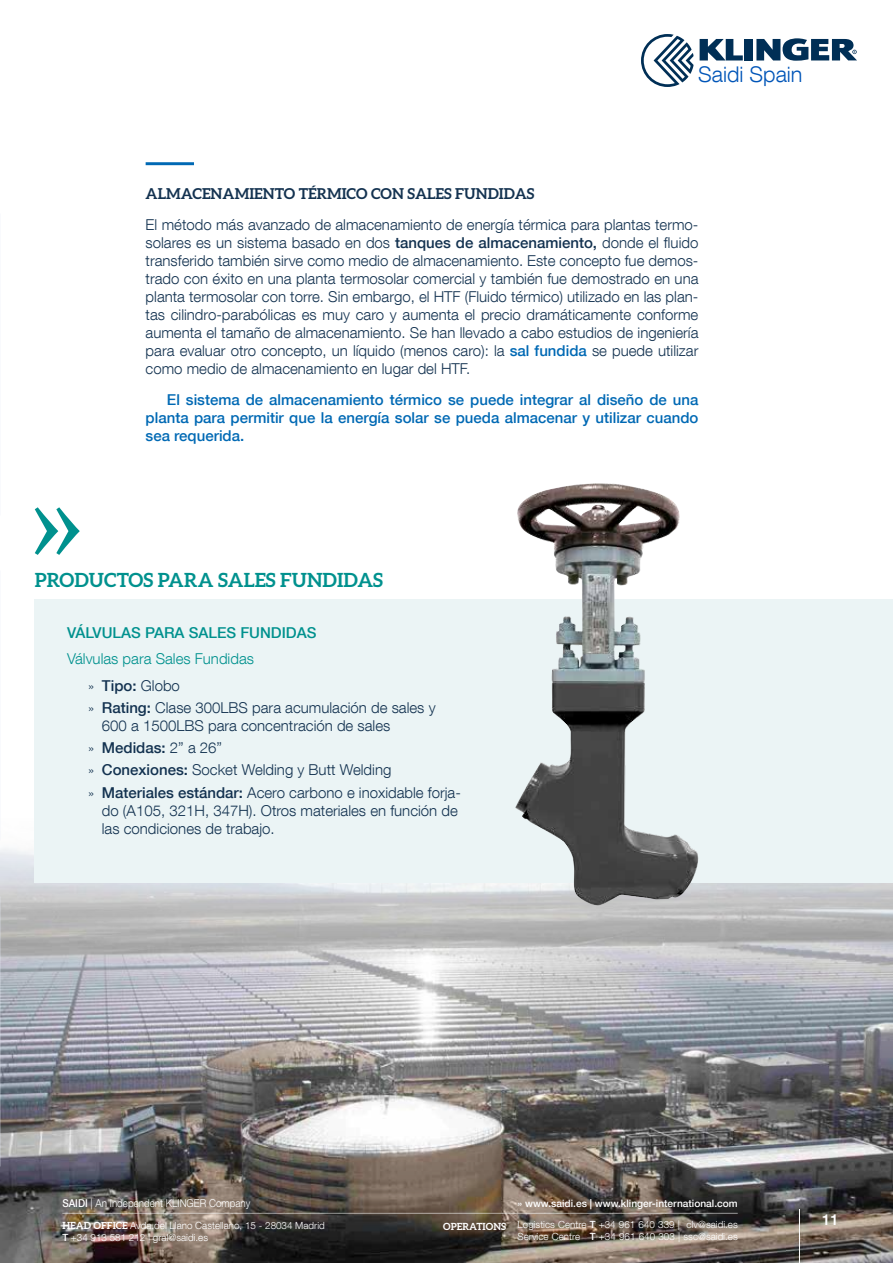
<style>
.page{position:relative;width:893px;height:1263px;background:#fff}
.page>*{position:absolute;margin:0;border:0;box-sizing:border-box;transform-origin:0 0}
.t1{font:300 21.6px "Helvetica Neue LT Com";color:#0055b8}
.t2{font:700 19.5px "Aleo";color:#00918e}
.t3{font:300 15px/18px "Helvetica Neue LT Com";color:#133250}
.t4{font:500 15px/18px "Helvetica Neue LT Com";color:#0069b4;text-align:justify}
.t5{font:700 15px "Aleo";color:#133250}
.t6{font:300 15px/26.5px "Helvetica Neue LT Com";color:#00918e}
.t7{font:500 15px "Helvetica Neue LT Com";color:#00918e}
.t8{font:500 15px "Helvetica Neue LT Com";color:#fff}
.t9{font:300 10.8px "Helvetica Neue LT Com";color:#fff;scale:.91 1}
.t10{font:500 10.2px "Helvetica Neue LT Com";color:#fff}
.t11{font:300 9.9px/11.9px "Helvetica Neue LT Com";color:#fff}
.t12{font:700 9.9px "Aleo";color:#fff}
.s1{font-weight:500}
.s2{font-weight:500;color:#0069b4}
.s3{font-size:14.25px;color:#133250}
.s4{font-weight:500;color:#133250}
.s5{color:#133250}
.s6{font-size:14.25px}
.s7{font-family:"Aleo";font-weight:700}
</style>
<div class="page">
<img style="left:0;top:819px;width:893px;height:444px">
<svg style="left:35px;top:507px;width:45px;height:48px"></svg>
<hr style="left:146px;top:162px;width:48px;height:3px;background:#0069b4">
<div style="left:745px;top:39px;width:8px;height:21px;background:#002f56"></div>
<svg style="left:700px;top:39px;width:43px;height:21px"></svg>
<svg style="left:756px;top:38px;width:101px;height:23px"></svg>
<svg style="left:641px;top:34px;width:53px;height:53px"></svg>
<hr style="left:799px;top:1209px;width:1px;height:54px;background:#fff">
<hr style="left:62px;top:1213px;width:676px;height:1px;background:#fff">
<div style="left:35px;top:599px;width:858px;height:283px;background:#ebf4f5"></div>
<img style="left:515px;top:484px;width:182px;height:422px">
<h1 class="t1" style="left:698px;top:61px;width:106px">Saidi Spain</h1>
<p class="t5" style="left:146px;top:185px;width:390px">ALMACENAMIENTO TÉRMICO CON SALES FUNDIDAS</p>
<p class="t3" style="left:146px;top:215px;width:554px;text-align:justify">El método más avanzado de almacenamiento de energía térmica para plantas termo&shy;solares es un sistema basado en dos <span class="s1">tanques de almacenamiento,</span> donde el fluido transferido también sirve como medio de almacenamiento. Este concepto fue demos&shy;trado con éxito en una planta termosolar comercial y también fue demostrado en una planta termosolar con torre. Sin embargo, el HTF (Fluido térmico) utilizado en las plan&shy;tas cilindro-parabólicas es muy caro y aumenta el precio dramáticamente conforme aumenta el tamaño de almacenamiento. Se han llevado a cabo estudios de ingeniería para evaluar otro concepto, un líquido (menos caro): la <span class="s2">sal fundida</span> se puede utilizar como medio de almacenamiento en lugar del HTF.</p>
<p class="t4" style="left:146px;top:390px;width:554px;text-indent:21px">El sistema de almacenamiento térmico se puede integrar al diseño de una planta para permitir que la energía solar se pueda almacenar y utilizar cuando sea requerida.</p>
<h2 class="t2" style="left:35px;top:568px;width:350px">PRODUCTOS PARA SALES FUNDIDAS</h2>
<p class="t7" style="left:67px;top:623px;width:251px">VÁLVULAS PARA SALES FUNDIDAS</p>
<p class="t6" style="left:88px;top:645px;width:167px;text-indent:-21px">Válvulas para Sales Fundidas <span class="s3">»</span> <span class="s4">Tipo:</span> <span class="s5">Globo</span></p>
<p class="t3" style="left:102px;top:698px;width:335px;text-indent:-14px"><span class="s6">»</span> <span class="s1">Rating:</span> Clase 300LBS para acumulación de sales y<br>600 a 1500LBS para concentración de sales</p>
<p class="t3" style="left:88px;top:736px;width:374px;line-height:22.2px"><span class="s6">»</span> <span class="s1">Medidas:</span> 2” a 26”<br><span class="s6">»</span> <span class="s1">Conexiones:</span> Socket Welding y Butt Welding<br><span class="s6">»</span> <span class="s1">Materiales estándar:</span> Acero carbono e inoxidable forja-</p>
<p class="t3" style="left:102px;top:801px;width:357px">do (A105, 321H, 347H). Otros materiales en función de las condiciones de trabajo.</p>
<p class="t9" style="left:62px;top:1197px;width:208px"><span class="s1">SAIDI</span> | An Independent KLINGER Company</p>
<p class="t11" style="left:62px;top:1219px;width:264px"><span class="s7">HEAD OFFICE</span> Avda.del Llano Castellano, 15 - 28034 Madrid<br><span class="s1">T</span> +34 913 581 212 | gral@saidi.es</p>
<p class="t11" style="left:518px;top:1218px;width:222px">Logistics Centre <span class="s1">T</span> +34 961 640 339 | clv@saidi.es<br>Service Centre <span class="s1">T</span> +34 961 640 303 | ssc@saidi.es</p>
<p class="t10" style="left:518px;top:1197px;width:222px">» www.saidi.es | www.klinger-international.com</p>
<p class="t12" style="left:443px;top:1220px;width:64px">OPERATIONS</p>
<p class="t8" style="left:822px;top:1210px;width:18px">11</p>
</div>
